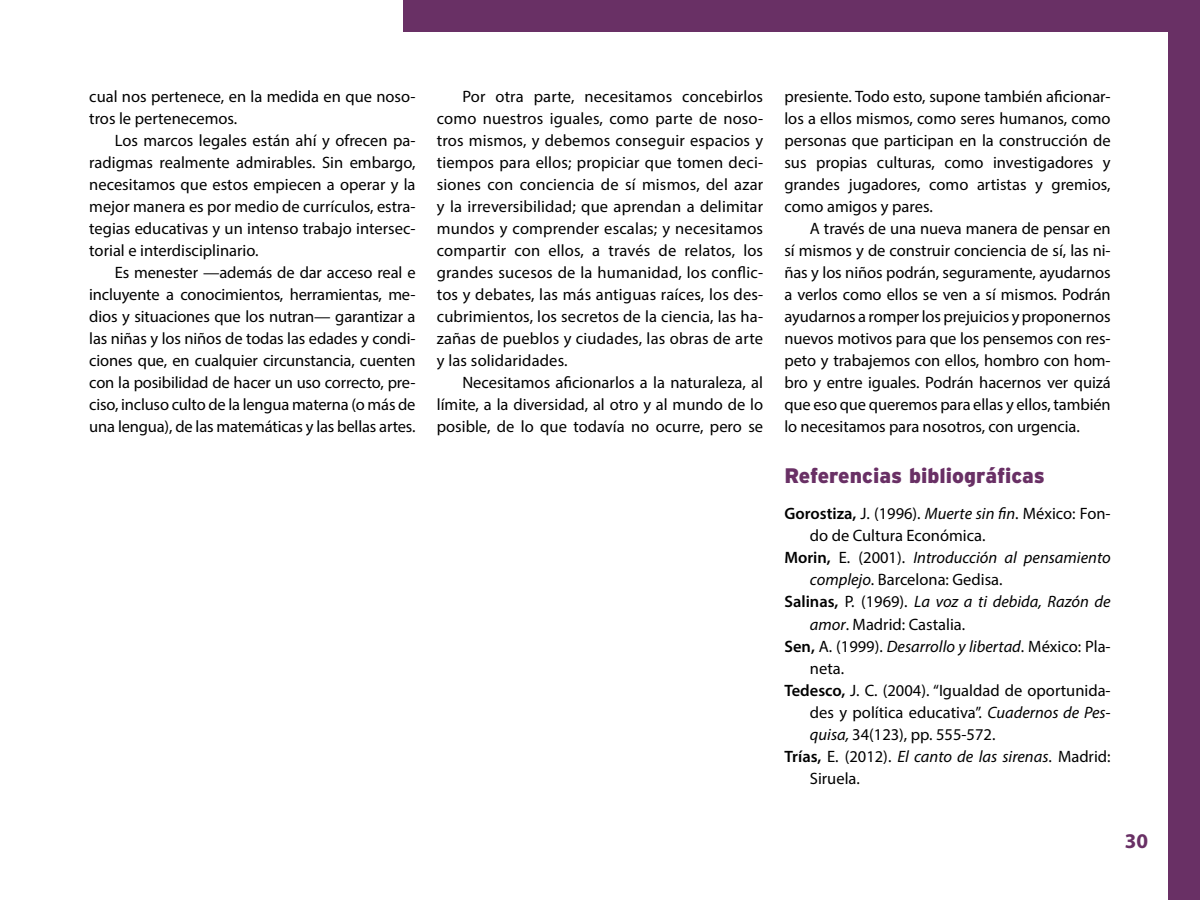
<style>
.page{position:relative;width:1200px;height:900px;background:#fff}
.page>*{position:absolute;margin:0;border:0;box-sizing:border-box;transform-origin:0 0}
.subtitulo{font:900 21px "Interstate";color:#693065}
.t1{font:700 21px "Myriad Pro";color:#693065}
.txt{font:16.5px/22px "Myriad Pro";color:#000;text-align:justify}
.biblio{font:16.5px/22px "Myriad Pro";color:#000}
.biblio-2{font:italic 16.5px/22px "Myriad Pro";color:#000}
.s1{font-weight:600}
.s2{font-style:italic}
.s3{font-weight:600;font-style:normal}
.s4{font-style:normal}
</style>
<div class="page">
<div style="left:1168px;top:0;width:32px;height:900px;background:#693065"></div>
<div style="left:403px;top:0;width:797px;height:32px;background:#693065"></div>
<p class="txt" style="left:89px;top:85px;width:328px">cual nos pertenece, en la medida en que noso&shy;tros le pertenecemos.</p>
<p class="txt" style="left:89px;top:129px;width:328px;text-indent:26px">Los marcos legales están ahí y ofrecen pa&shy;radigmas realmente admirables. Sin embargo, necesitamos que estos empiecen a operar y la mejor manera es por medio de currículos, estra&shy;tegias educativas y un intenso trabajo intersec&shy;torial e interdisciplinario.</p>
<p class="txt" style="left:89px;top:261px;width:328px;text-indent:26px">Es menester —además de dar acceso real e incluyente a conocimientos, herramientas, me&shy;dios y situaciones que los nutran— garantizar a las niñas y los niños de todas las edades y condi&shy;ciones que, en cualquier circunstancia, cuenten con la posibilidad de hacer un uso correcto, pre&shy;ciso, incluso culto de la lengua materna (o más de una lengua), de las matemáticas y las bellas artes.</p>
<p class="txt" style="left:437px;top:85px;width:328px;text-indent:26px">Por otra parte, necesitamos concebirlos como nuestros iguales, como parte de noso&shy;tros mismos, y debemos conseguir espacios y tiempos para ellos; propiciar que tomen deci&shy;siones con conciencia de sí mismos, del azar y la irreversibilidad; que aprendan a delimitar mundos y comprender escalas; y necesitamos compartir con ellos, a través de relatos, los grandes sucesos de la humanidad, los conflic&shy;tos y debates, las más antiguas raíces, los des&shy;cubrimientos, los secretos de la ciencia, las ha&shy;zañas de pueblos y ciudades, las obras de arte y las solidaridades.</p>
<p class="txt" style="left:437px;top:371px;width:328px;text-indent:26px">Necesitamos aficionarlos a la naturaleza, al límite, a la diversidad, al otro y al mundo de lo posible, de lo que todavía no ocurre, pero se</p>
<p class="txt" style="left:784px;top:85px;width:328px">presiente. Todo esto, supone también aficionar&shy;los a ellos mismos, como seres humanos, como personas que participan en la construcción de sus propias culturas, como investigadores y grandes jugadores, como artistas y gremios, como amigos y pares.</p>
<p class="txt" style="left:784px;top:217px;width:328px;text-indent:26px">A través de una nueva manera de pensar en sí mismos y de construir conciencia de sí, las ni&shy;ñas y los niños podrán, seguramente, ayudarnos a verlos como ellos se ven a sí mismos. Podrán ayudarnos a romper los prejuicios y proponernos nuevos motivos para que los pensemos con res&shy;peto y trabajemos con ellos, hombro con hom&shy;bro y entre iguales. Podrán hacernos ver quizá que eso que queremos para ellas y ellos, también lo necesitamos para nosotros, con urgencia.</p>
<p class="subtitulo" style="left:784px;top:463px;width:262px">Referencias bibliográficas</p>
<p class="biblio" style="left:810px;top:502px;width:302px;text-indent:-26px"><span class="s1">Gorostiza,</span> J. (1996). <span class="s2">Muerte sin fin</span>. México: Fon&shy;do de Cultura Económica.</p>
<p class="biblio-2" style="left:810px;top:547px;width:302px;text-indent:-26px"><span class="s3">Morin,</span> <span class="s4">E. (2001).</span> Introducción al pensamiento complejo<span class="s4">. Barcelona: Gedisa.</span></p>
<p class="biblio" style="left:810px;top:591px;width:302px;text-indent:-26px"><span class="s1">Salinas,</span> P. (1969). <span class="s2">La voz a ti debida, Razón de amor</span>. Madrid: Castalia.</p>
<p class="biblio" style="left:810px;top:635px;width:302px;text-indent:-26px"><span class="s1">Sen,</span> A. (1999). <span class="s2">Desarrollo y libertad</span>. México: Pla&shy;neta.</p>
<p class="biblio" style="left:810px;top:679px;width:302px;text-align:justify;text-indent:-26px"><span class="s1">Tedesco,</span> J. C. (2004). “Igualdad de oportunida&shy;des y política educativa”. <span class="s2">Cuadernos de Pes&shy;quisa,</span> 34(123), pp. 555-572.</p>
<p class="biblio" style="left:810px;top:745px;width:302px;text-indent:-26px"><span class="s1">Trías,</span> E. (2012). <span class="s2">El canto de las sirenas</span>. Madrid:<br>Siruela.</p>
<p class="t1" style="left:1125px;top:827px;width:25px">30</p>
</div>
